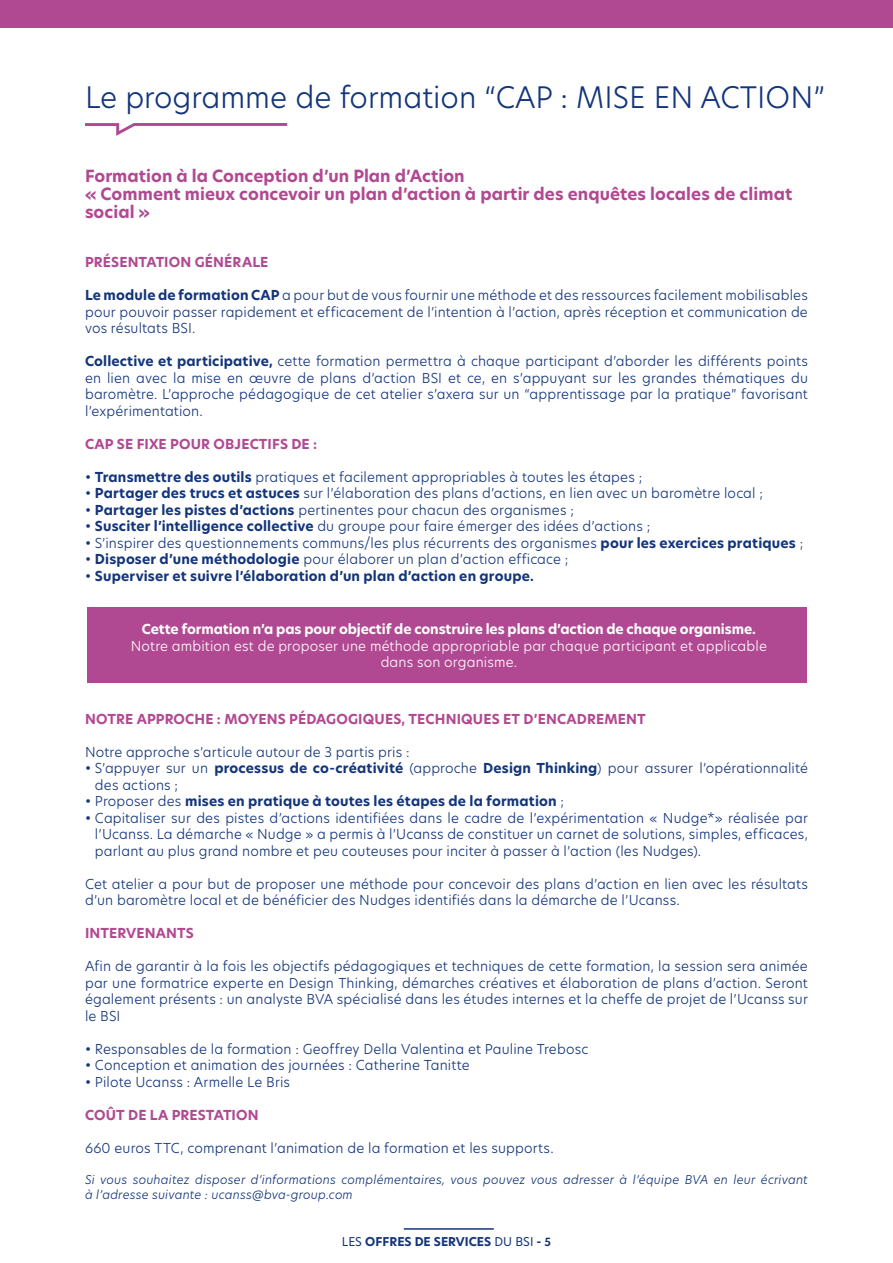
<style>
.page{position:relative;width:893px;height:1263px;background:#fff}
.page>*{position:absolute;margin:0;border:0;box-sizing:border-box;transform-origin:0 0}
.Texte_de_titre-_Alig{font:300 29.25px "Hero New";color:#13357a}
.Corps_de_texte_-_11{font:700 16.5px/18px "Hero New";letter-spacing:.005em;color:#b14992}
.Corps_de_texte_-_11-2{font:300 13.5px/16.5px "Hero New";letter-spacing:.01em;color:#13357a;text-align:justify}
.Corps_de_texte_-_11-3{font:700 13.5px "Hero New";letter-spacing:.01em;color:#b14992}
.Corps_de_texte_-_11-4{font:700 13.5px "Hero New";letter-spacing:.015em;color:#13357a}
.Corps_de_texte_-_11-5{font:300 13.5px "Hero New";letter-spacing:.01em;color:#fff}
.Corps_de_texte_-_11-6{font:700 13.5px "Hero New";letter-spacing:-.005em;color:#fff}
.Corps_de_texte_-_11-7{font:italic 300 12px/15px "Hero New";letter-spacing:.015em;color:#13357a}
.t1{font:700 12px "Hero New";color:#13357a}
.s1{font-weight:700}
.s2{font-weight:300}
.s3{font-weight:400}
.s4{font-weight:600;font-size:11.1px}
</style>
<div class="page">
<hr style="left:404px;top:1228px;width:90px;height:2px;background:#13357a">
<svg style="left:85px;top:123px;width:203px;height:13px"></svg>
<div style="left:87px;top:607px;width:719px;height:75px;background:#b14992"></div>
<div style="left:0;top:0;width:893px;height:27px;background:#b14992"></div>
<p class="Texte_de_titre-_Alig" style="left:85px;top:78px;width:741px">Le programme de formation “CAP : MISE EN ACTION”</p>
<p class="Corps_de_texte_-_11" style="left:85px;top:167px;width:381px">Formation à la Conception d’un Plan d’Action</p>
<p class="Corps_de_texte_-_11" style="left:85px;top:185px;width:709px">« Comment mieux concevoir un plan d’action à partir des enquêtes locales de climat social »</p>
<p class="Corps_de_texte_-_11-3" style="left:85px;top:253px;width:185px">PRÉSENTATION GÉNÉRALE</p>
<p class="Corps_de_texte_-_11-2" style="left:85px;top:287px;width:724px"><span class="s1">Le module de formation CAP</span> a pour but de vous fournir une méthode et des ressources facilement mobilisables pour pouvoir passer rapidement et efficacement de l’intention à l’action, après réception et communication de vos résultats BSI.</p>
<p class="Corps_de_texte_-_11-2" style="left:85px;top:353px;width:724px"><span class="s1">Collective et participative,</span> cette formation permettra à chaque participant d’aborder les différents points en lien avec la mise en œuvre de plans d’action BSI et ce, en s’appuyant sur les grandes thématiques du baromètre. L’approche pédagogique de cet atelier s’axera sur un “apprentissage par la pratique” favorisant l’expérimentation.</p>
<p class="Corps_de_texte_-_11-3" style="left:85px;top:434px;width:234px">CAP SE FIXE POUR OBJECTIFS DE :</p>
<p class="Corps_de_texte_-_11-2" style="left:85px;top:468px;width:559px">• <span class="s1">Transmettre des outils</span> pratiques et facilement appropriables à toutes les étapes ;</p>
<p class="Corps_de_texte_-_11-2" style="left:85px;top:485px;width:679px">• <span class="s1">Partager des trucs et astuces</span> sur l’élaboration des plans d’actions, en lien avec un baromètre local ;</p>
<p class="Corps_de_texte_-_11-2" style="left:85px;top:501px;width:490px">• <span class="s1">Partager les pistes d’actions</span> pertinentes pour chacun des organismes ;</p>
<p class="Corps_de_texte_-_11-2" style="left:85px;top:518px;width:567px">• <span class="s1">Susciter l’intelligence collective</span> du groupe pour faire émerger des idées d’actions ;</p>
<p class="Corps_de_texte_-_11-2" style="left:85px;top:534px;width:720px">• S’inspirer des questionnements communs/les plus récurrents des organismes <span class="s1">pour les exercices pratiques</span> ;</p>
<p class="Corps_de_texte_-_11-2" style="left:85px;top:551px;width:485px">• <span class="s1">Disposer d’une méthodologie</span> pour élaborer un plan d’action efficace ;</p>
<p class="Corps_de_texte_-_11-4" style="left:85px;top:566px;width:450px"><span class="s2">•</span> Superviser et suivre l’élaboration d’un plan d’action en groupe.</p>
<p class="Corps_de_texte_-_11-6" style="left:142px;top:620px;width:615px">Cette formation n’a pas pour objectif de construire les plans d’action de chaque organisme.</p>
<p class="Corps_de_texte_-_11-5" style="left:131px;top:636px;width:637px">Notre ambition est de proposer une méthode appropriable par chaque participant et applicable</p>
<p class="Corps_de_texte_-_11-5" style="left:381px;top:653px;width:138px">dans son organisme.</p>
<p class="Corps_de_texte_-_11-3" style="left:85px;top:709px;width:562px">NOTRE APPROCHE : MOYENS PÉDAGOGIQUES, TECHNIQUES ET D’ENCADREMENT</p>
<p class="Corps_de_texte_-_11-2" style="left:85px;top:743px;width:326px">Notre approche s’articule autour de 3 partis pris :</p>
<p class="Corps_de_texte_-_11-2" style="left:95px;top:760px;width:714px;text-indent:-10px">• S’appuyer sur un <span class="s1">processus de co-créativité</span> (approche <span class="s1">Design Thinking</span>) pour assurer l’opérationnalité des actions ;</p>
<p class="Corps_de_texte_-_11-4" style="left:85px;top:792px;width:480px"><span class="s2">• Proposer des</span> mises en pratique à toutes les étapes de la formation <span class="s2">;</span></p>
<p class="Corps_de_texte_-_11-2" style="left:95px;top:809px;width:714px;text-indent:-10px">• Capitaliser sur des pistes d’actions identifiées dans le cadre de l’expérimentation « Nudge*» réalisée par l’Ucanss. La démarche « Nudge » a permis à l’Ucanss de constituer un carnet de solutions, simples, efficaces, parlant au plus grand nombre et peu couteuses pour inciter à passer à l’action (les Nudges).</p>
<p class="Corps_de_texte_-_11-2" style="left:85px;top:875px;width:724px">Cet atelier a pour but de proposer une méthode pour concevoir des plans d’action en lien avec les résultats d’un baromètre local et de bénéficier des Nudges identifiés dans la démarche de l’Ucanss.</p>
<p class="Corps_de_texte_-_11-3" style="left:85px;top:924px;width:110px">INTERVENANTS</p>
<p class="Corps_de_texte_-_11-2" style="left:85px;top:958px;width:724px">Afin de garantir à la fois les objectifs pédagogiques et techniques de cette formation, la session sera animée par une formatrice experte en Design Thinking, démarches créatives et élaboration de plans d’action. Seront également présents : un analyste BVA spécialisé dans les études internes et la cheffe de projet de l’Ucanss sur le BSI</p>
<p class="Corps_de_texte_-_11-2" style="left:85px;top:1040px;width:505px">• Responsables de la formation : Geoffrey Della Valentina et Pauline Trebosc</p>
<p class="Corps_de_texte_-_11-2" style="left:85px;top:1057px;width:386px">• Conception et animation des journées : Catherine Tanitte</p>
<p class="Corps_de_texte_-_11-2" style="left:85px;top:1073px;width:207px">• Pilote Ucanss : Armelle Le Bris</p>
<p class="Corps_de_texte_-_11-3" style="left:85px;top:1105px;width:175px">COÛT DE LA PRESTATION</p>
<p class="Corps_de_texte_-_11-2" style="left:85px;top:1139px;width:470px">660 euros TTC, comprenant l’animation de la formation et les supports.</p>
<p class="Corps_de_texte_-_11-7" style="left:85px;top:1172px;width:724px">Si vous souhaitez disposer d’informations complémentaires, vous pouvez vous adresser à l’équipe BVA en leur écrivant à l’adresse suivante : ucanss@bva-group.com</p>
<p class="t1" style="left:342px;top:1233px;width:211px"><span class="s3">LES</span> OFFRES DE SERVICES <span class="s3">DU BSI</span> - <span class="s4">5</span></p>
</div>
